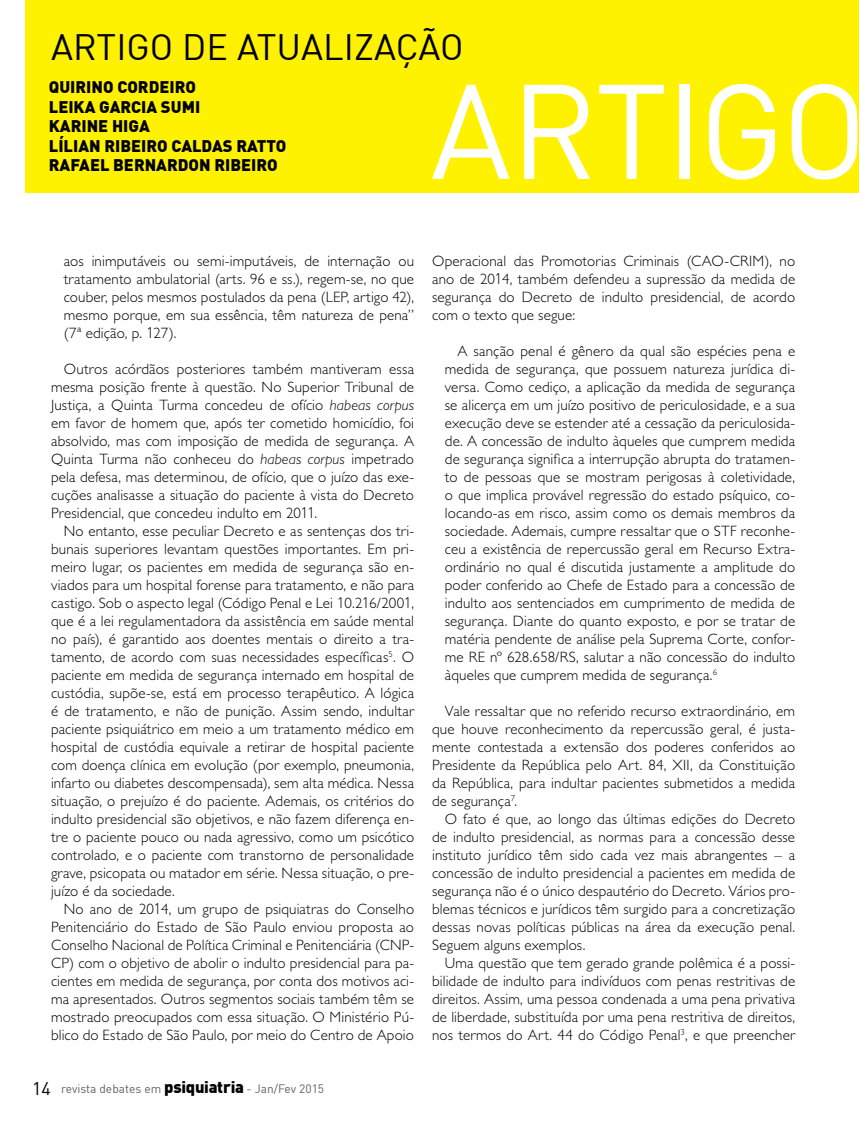
<style>
.page{position:relative;width:859px;height:1132px;background:#fff}
.page>*{position:absolute;margin:0;border:0;box-sizing:border-box;transform-origin:0 0}
.t1{font:132px "DIN";letter-spacing:-.015em;color:#fff}
.t2{font:36px "DIN";color:#000}
.t3{font:900 16.5px/19.5px "DIN";color:#000}
.t4{font:300 15px/18px "Gill Sans Std";letter-spacing:.01em;color:#000;text-align:justify}
.t5{font:12px "DIN";color:#616264}
.s1{font-family:"DIN"}
.s2{font-style:italic}
.s3{font-size:18px;color:#000}
.s4{font-weight:900;font-size:16.5px;color:#000}
</style>
<div class="page">
<div style="left:26px;top:0;width:833px;height:192px;background:#fff200"></div>
<h2 class="t2" style="left:51px;top:31px;width:414px">ARTIGO DE ATUALIZAÇÃO</h2>
<p class="t3" style="left:49px;top:78px;width:239px">QUIRINO CORDEIRO<br>LEIKA GARCIA SUMI<br>KARINE HIGA<br>LÍLIAN RIBEIRO CALDAS RATTO<br>RAFAEL BERNARDON RIBEIRO</p>
<h1 class="t1" style="left:430px;top:72px;width:438px">ARTIGO</h1>
<p class="t4" style="left:64px;top:251px;width:352px">aos inimputáveis ou semi-imputáveis, de internação ou tratamento ambulatorial (arts. 96 e ss.), regem-se, no que couber, pelos mesmos postulados da pena (LEP, artigo 42), mesmo porque, em sua essência, têm natureza de pena” (7ª edição, p. <span class="s1">1</span>27).</p>
<p class="t4" style="left:51px;top:359px;width:365px;text-indent:13px">Outros acórdãos posteriores também mantiveram essa mesma posição frente à questão. No Superior Tribunal de Justiça, a Quinta Turma concedeu de ofício <span class="s2">habeas corpus </span>em favor de homem que, após ter cometido homicídio, foi absolvido, mas com imposição de medida de segurança. A Quinta Turma não conheceu do <span class="s2">habeas corpus</span> impetrado pela defesa, mas determinou, de ofício, que o juízo das exe&shy;cuções analisasse a situação do paciente à vista do Decreto Presidencial, que concedeu indulto em 20<span class="s1">11</span>.</p>
<p class="t4" style="left:51px;top:521px;width:365px;text-indent:13px">No entanto, esse peculiar Decreto e as sentenças dos tri&shy;bunais superiores levantam questões importantes. Em pri&shy;meiro lugar, os pacientes em medida de segurança são en&shy;viados para um hospital forense para tratamento, e não para castigo. Sob o aspecto legal (Código Penal e Lei <span class="s1">1</span>0.2<span class="s1">1</span>6/200<span class="s1">1</span>, que é a lei regulamentadora da assistência em saúde mental no país), é garantido aos doentes mentais o direito a tra&shy;tamento, de acordo com suas necessidades específicas<sup>5</sup>. O paciente em medida de segurança internado em hospital de custódia, supõe-se, está em processo terapêutico. A lógica é de tratamento, e não de punição. Assim sendo, indultar paciente psiquiátrico em meio a um tratamento médico em hospital de custódia equivale a retirar de hospital paciente com doença clínica em evolução (por exemplo, pneumonia, infarto ou diabetes descompensada), sem alta médica. Nessa situação, o prejuízo é do paciente. Ademais, os critérios do indulto presidencial são objetivos, e não fazem diferença en&shy;tre o paciente pouco ou nada agressivo, como um psicótico controlado, e o paciente com transtorno de personalidade grave, psicopata ou matador em série. Nessa situação, o pre&shy;juízo é da sociedade.</p>
<p class="t4" style="left:51px;top:899px;width:365px;text-indent:13px">No ano de 20<span class="s1">1</span>4, um grupo de psiquiatras do Conselho Penitenciário do Estado de São Paulo enviou proposta ao Conselho Nacional de Política Criminal e Penitenciária (CNP-CP) com o objetivo de abolir o indulto presidencial para pa&shy;cientes em medida de segurança, por conta dos motivos aci&shy;ma apresentados. Outros segmentos sociais também têm se mostrado preocupados com essa situação. O Ministério Pú&shy;blico do Estado de São Paulo, por meio do Centro de Apoio</p>
<p class="t5" style="left:32px;top:1082px;width:293px"><span class="s3">14</span> revista debates em <span class="s4">psiquiatria</span> - Jan/Fev 2015</p>
<p class="t4" style="left:432px;top:251px;width:365px">Operacional das Promotorias Criminais (CAO-CRIM), no ano de 20<span class="s1">1</span>4, também defendeu a supressão da medida de segurança do Decreto de indulto presidencial, de acordo com o texto que segue:</p>
<p class="t4" style="left:445px;top:341px;width:352px;text-indent:13px">A sanção penal é gênero da qual são espécies pena e medida de segurança, que possuem natureza jurídica di&shy;versa. Como cediço, a aplicação da medida de segurança se alicerça em um juízo positivo de periculosidade, e a sua execução deve se estender até a cessação da periculosida&shy;de. A concessão de indulto àqueles que cumprem medida de segurança significa a interrupção abrupta do tratamen&shy;to de pessoas que se mostram perigosas à coletividade, o que implica provável regressão do estado psíquico, co&shy;locando-as em risco, assim como os demais membros da sociedade. Ademais, cumpre ressaltar que o STF reconhe&shy;ceu a existência de repercussão geral em Recurso Extra&shy;ordinário no qual é discutida justamente a amplitude do poder conferido ao Chefe de Estado para a concessão de indulto aos sentenciados em cumprimento de medida de segurança. Diante do quanto exposto, e por se tratar de matéria pendente de análise pela Suprema Corte, confor&shy;me RE nº 628.658/RS, salutar a não concessão do indulto àqueles que cumprem medida de segurança.<sup>6</sup></p>
<p class="t4" style="left:432px;top:701px;width:365px;text-indent:13px">Vale ressaltar que no referido recurso extraordinário, em que houve reconhecimento da repercussão geral, é justa&shy;mente contestada a extensão dos poderes conferidos ao Presidente da República pelo Art. 84, XII, da Constituição da República, para indultar pacientes submetidos a medida de segurança<sup>7</sup>.</p>
<p class="t4" style="left:432px;top:809px;width:365px;text-indent:13px">O fato é que, ao longo das últimas edições do Decreto de indulto presidencial, as normas para a concessão desse instituto jurídico têm sido cada vez mais abrangentes – a concessão de indulto presidencial a pacientes em medida de segurança não é o único despautério do Decreto. Vários pro&shy;blemas técnicos e jurídicos têm surgido para a concretização dessas novas políticas públicas na área da execução penal.<br>Seguem alguns exemplos.</p>
<p class="t4" style="left:432px;top:953px;width:365px;text-indent:13px">Uma questão que tem gerado grande polêmica é a possi&shy;bilidade de indulto para indivíduos com penas restritivas de direitos. Assim, uma pessoa condenada a uma pena privativa de liberdade, substituída por uma pena restritiva de direitos, nos termos do Art. 44 do Código Penal<sup>3</sup>, e que preencher</p>
</div>
